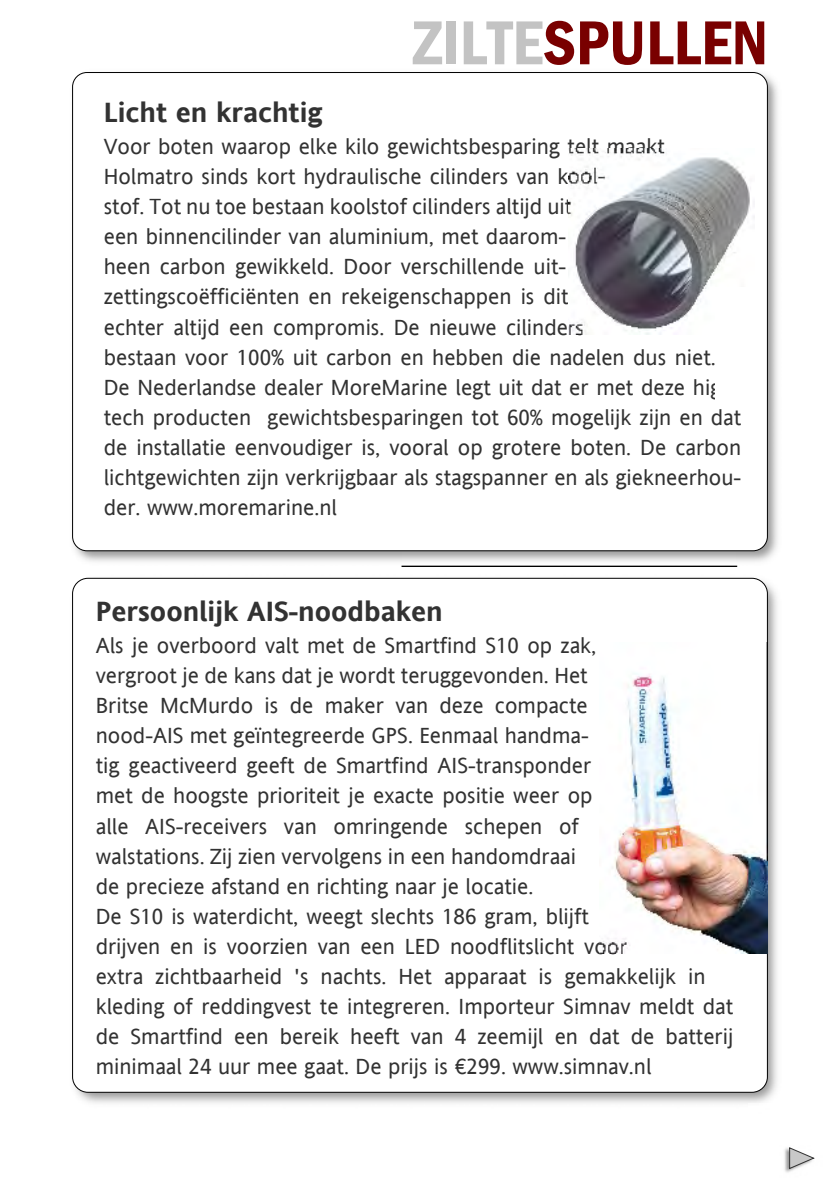
<style>
.page{position:relative;width:840px;height:1191px;background:#fff}
.page>*{position:absolute;margin:0;border:0;box-sizing:border-box;transform-origin:0 0}
.t1{font:600 condensed 64.2px "Franklin Gothic";color:#790000}
.t2{font:700 28px "Andale Sans";color:#323232}
.t3{font:22px/30px "Andale Sans";color:#323232}
.s1{color:#c3c3c3}
</style>
<div class="page">
<img style="left:72px;top:577px;width:705px;height:526px">
<div style="left:72px;top:578px;width:695px;height:514px;background:#fff;border:1px solid #000;border-radius:15px"></div>
<img style="left:784px;top:1148px;width:11px;height:25px">
<svg style="left:787px;top:1147px;width:28px;height:22px"></svg>
<img style="left:72px;top:72px;width:706px;height:494px">
<div style="left:72px;top:72px;width:695px;height:479px;background:#fff;border:1px solid #000;border-radius:14px"></div>
<img style="left:568px;top:149px;width:186px;height:185px">
<div style="left:714px;top:288px;width:40px;height:117px;background:#fff"></div>
<img style="left:599px;top:643px;width:168px;height:310px">
<h1 class="t1" style="left:412px;top:19px;width:356px"><span class="s1">ZILTE</span>SPULLEN</h1>
<p class="t2" style="left:104px;top:101px;width:220px">Licht en krachtig</p>
<p class="t3" style="left:104px;top:133px;width:638px">Voor boten waarop elke kilo gewichtsbesparing telt maakt Holmatro sinds kort hydraulische cilinders van kool-<br>stof. Tot nu toe bestaan koolstof cilinders altijd uit<br>een binnencilinder van aluminium, met daarom-<br>heen carbon gewikkeld. Door verschillende uit&shy;zettingscoëfficiënten en rekeigenschappen is dit<br>echter altijd een compromis. De nieuwe cilinders<br>bestaan voor 100% uit carbon en hebben die nadelen dus niet.<br>De Nederlandse dealer MoreMarine legt uit dat er met deze high&shy;tech producten gewichtsbesparingen tot 60% mogelijk zijn en dat de installatie eenvoudiger is, vooral op grotere boten. De carbon lichtgewichten zijn verkrijgbaar als stagspanner en als giekneerhou&shy;der. www.moremarine.nl</p>
<p class="t2" style="left:96px;top:600px;width:348px">Persoonlijk AIS-noodbaken</p>
<p class="t3" style="left:96px;top:632px;width:638px">Als je overboord valt met de Smartfind S10 op zak,<br>vergroot je de kans dat je wordt teruggevonden. Het<br>Britse McMurdo is de maker van deze compacte<br>nood-AIS met geïntegreerde GPS. Eenmaal handma-<br>tig geactiveerd geeft de Smartfind AIS-transponder<br>met de hoogste prioriteit je exacte positie weer op<br>alle AIS-receivers van omringende schepen of<br>walstations. Zij zien vervolgens in een handomdraai<br>de precieze afstand en richting naar je locatie.<br>De S10 is waterdicht, weegt slechts 186 gram, blijft<br>drijven en is voorzien van een LED noodflitslicht voor<br>extra zichtbaarheid 's nachts. Het apparaat is gemakkelijk in kleding of reddingvest te integreren. Importeur Simnav meldt dat de Smartfind een bereik heeft van 4 zeemijl en dat de batterij minimaal 24 uur mee gaat. De prijs is €299. www.simnav.nl</p>
</div>
